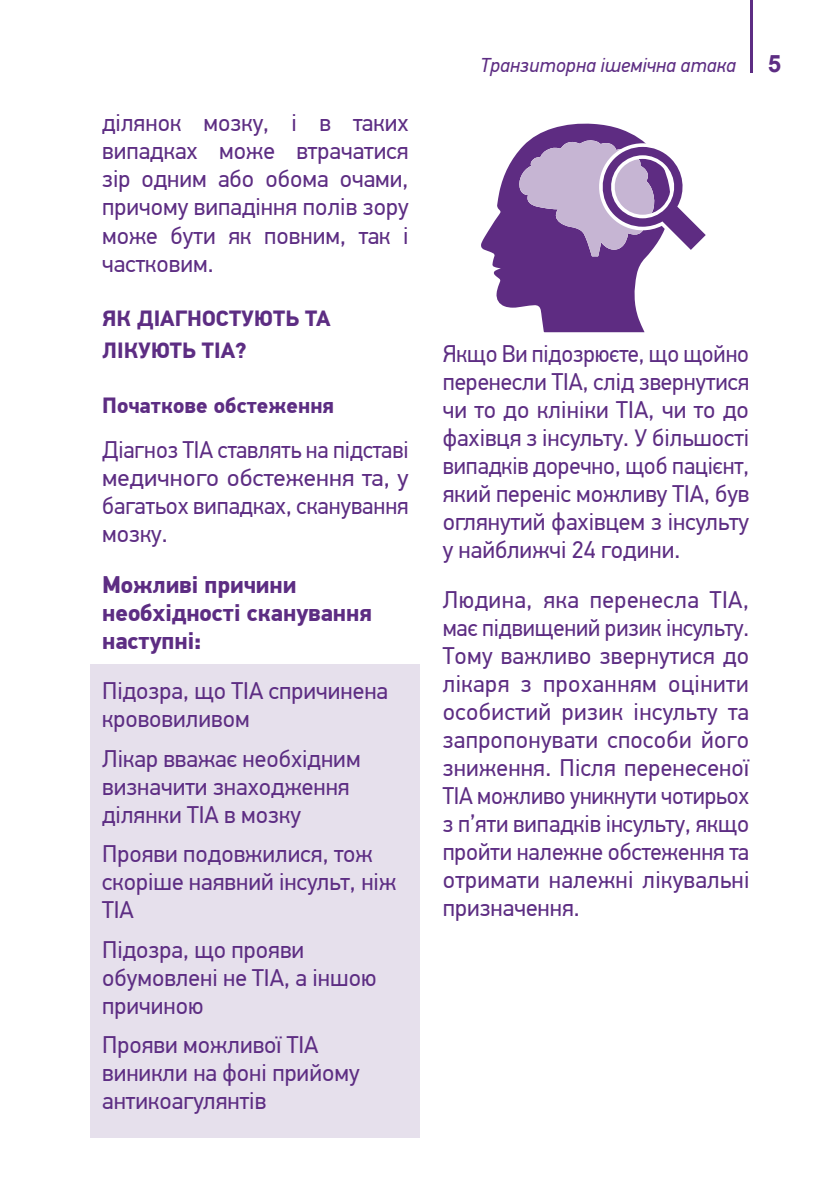
<style>
.page{position:relative;width:840px;height:1191px;background:#fff}
.page>*{position:absolute;margin:0;border:0;box-sizing:border-box;transform-origin:0 0}
.t1{font:24px/28px "PF Din Text Pro";color:#5d2d83}
.t2{font:24px/28px "PF Din Text Pro";color:#5d2d83;text-align:justify;scale:.96 1}
.t3{font:700 24px/28px "PF Din Text Pro";letter-spacing:-.005em;color:#5d2d83}
.t4{font:700 24px "Arial";color:#5d2d83}
.t5{font:700 22px/32px "PF Din Text Pro";color:#5d2d83}
.t6{font:italic 20px "PF Din Text Pro";color:#5d2d83}
</style>
<div class="page">
<hr style="left:750px;top:0;width:2px;height:72px;background:#5d2d83">
<div style="left:91px;top:664px;width:329px;height:92px;background:#e6e0ec"></div>
<div style="left:91px;top:731px;width:329px;height:120px;background:#e6e0ec"></div>
<div style="left:91px;top:827px;width:329px;height:119px;background:#e6e0ec"></div>
<div style="left:91px;top:922px;width:329px;height:120px;background:#e6e0ec"></div>
<div style="left:91px;top:1017px;width:329px;height:120px;background:#e6e0ec"></div>
<svg style="left:481px;top:124px;width:225px;height:208px"></svg>
<p class="t1" style="left:102px;top:109px;width:308px;text-align:justify">ділянок мозку, і в таких випадках може втрачатися зір одним або обома очами, причому випадіння полів зору може бути як повним, так і частковим.</p>
<p class="t5" style="left:102px;top:303px;width:230px">ЯК ДІАГНОСТУЮТЬ ТА<br>ЛІКУЮТЬ ТІА?</p>
<p class="t5" style="left:102px;top:390px;width:233px">Початкове обстеження</p>
<p class="t2" style="left:102px;top:436px;width:321px">Діагноз ТІА ставлять на підставі медичного обстеження та, у багатьох випадках, сканування мозку.</p>
<p class="t3" style="left:102px;top:571px;width:271px">Можливі причини необхідності сканування наступні:</p>
<p class="t1" style="left:102px;top:677px;width:287px">Підозра, що ТІА спричинена крововиливом</p>
<p class="t1" style="left:102px;top:744px;width:260px">Лікар вважає необхідним визначити знаходження ділянки ТІА в мозку</p>
<p class="t1" style="left:102px;top:840px;width:295px">Прояви подовжилися, тож скоріше наявний інсульт, ніж<br>ТІА</p>
<p class="t1" style="left:102px;top:935px;width:276px">Підозра, що прояви обумовлені не ТІА, а іншою причиною</p>
<p class="t1" style="left:102px;top:1031px;width:259px">Прояви можливої ТІА виникли на фоні прийому антикоагулянтів</p>
<p class="t6" style="left:480px;top:53px;width:257px">Транзиторна ішемічна атака</p>
<p class="t4" style="left:767px;top:47px;width:15px">5</p>
<p class="t2" style="left:442px;top:339px;width:321px">Якщо Ви підозрюєте, що щойно перенесли ТІА, слід звернутися чи то до клініки ТІА, чи то до фахівця з інсульту. У більшості випадків доречно, щоб пацієнт, який переніс можливу ТІА, був оглянутий фахівцем з інсульту у найближчі 24 години.</p>
<p class="t1" style="left:442px;top:586px;width:308px;text-align:justify">Людина, яка перенесла ТІА, має підвищений ризик інсульту.<br>Тому важливо звернутися до лікаря з проханням оцінити особистий ризик інсульту та запропонувати способи його зниження. Після перенесеної ТІА можливо уникнути чотирьох з п’яти випадків інсульту, якщо пройти належне обстеження та отримати належні лікувальні призначення.</p>
</div>
